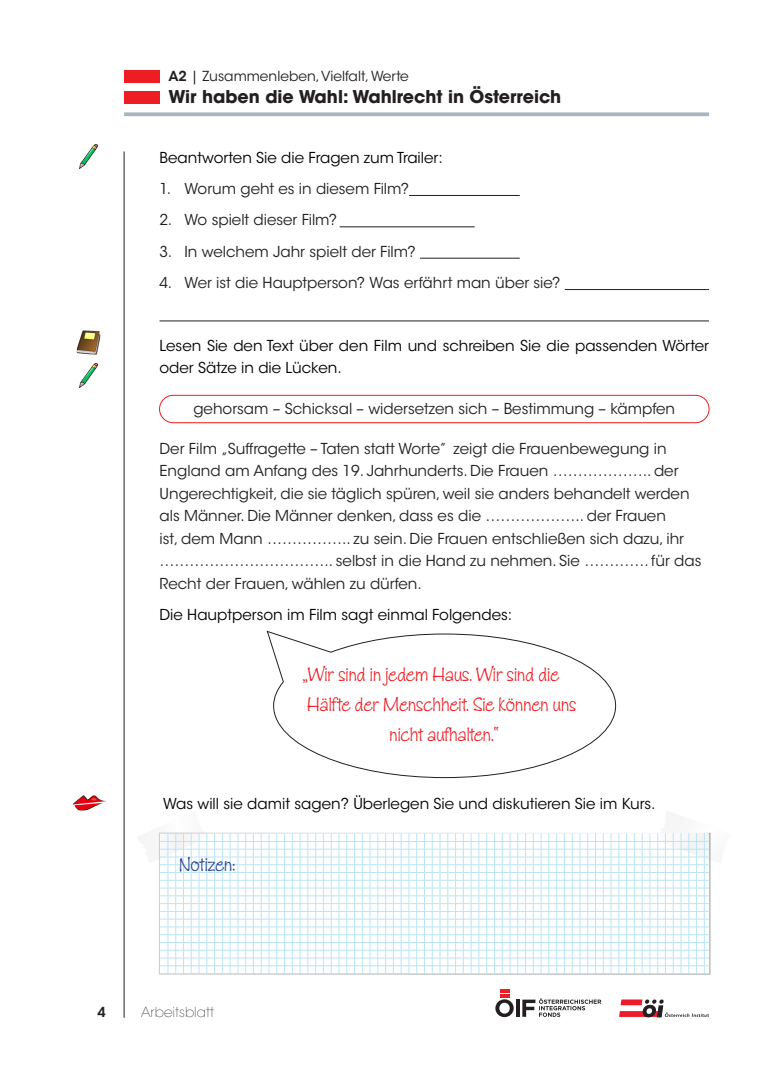
<style>
.page{position:relative;width:780px;height:1088px;background:#fff}
.page>*{position:absolute;margin:0;border:0;box-sizing:border-box;transform-origin:0 0}
.t1{font:20px "Zipty Do Std";color:#ee1d23}
.t2{font:20px "Zipty Do Std";color:#253f8e}
.t3{font:700 17.5px "ITC Avant Garde Std";color:#231f20}
.t4{font:15px/22.5px "ITC Avant Garde Std";color:#231f20}
.t5{font:15px/22.5px "ITC Avant Garde Std";color:#000}
.t6{font:13.75px "ITC Avant Garde Std";color:#231f20}
.t7{font:200 13.75px "ITC Avant Garde Std";color:#231f20}
.t8{font:600 13.75px "ITC Avant Garde Std";color:#231f20}
.s1{font-weight:600}
</style>
<div class="page">
<svg style="left:516px;top:999px;width:3px;height:18px"></svg>
<svg style="left:495px;top:989px;width:18px;height:28px"></svg>
<svg style="left:522px;top:998px;width:79px;height:19px"></svg>
<svg style="left:124px;top:112px;width:585px;height:4px;background:#b0bdc4"></svg>
<hr style="left:124px;top:151px;width:1px;height:867px;background:#231f20">
<svg style="left:619px;top:999px;width:90px;height:18px"></svg>
<div style="left:124px;top:91px;width:35px;height:12px;background:#ee1d23"></div>
<div style="left:124px;top:71px;width:35px;height:12px;background:#ee1d23"></div>
<hr style="left:409px;top:195px;width:110px;height:1px;background:#231f20">
<hr style="left:339px;top:226px;width:135px;height:1px;background:#231f20">
<hr style="left:420px;top:258px;width:99px;height:1px;background:#231f20">
<hr style="left:565px;top:289px;width:144px;height:1px;background:#231f20">
<hr style="left:159px;top:320px;width:550px;height:1px;background:#231f20">
<div style="left:159px;top:395px;width:550px;height:28px;border:1px solid #ee1d23;border-radius:14px"></div>
<img style="left:80px;top:144px;width:17px;height:24px">
<img style="left:77px;top:330px;width:23px;height:25px">
<img style="left:80px;top:364px;width:17px;height:24px">
<svg style="left:266px;top:630px;width:350px;height:148px"></svg>
<img style="left:73px;top:795px;width:33px;height:15px">
<svg style="left:159px;top:832px;width:551px;height:142px"></svg>
<svg style="left:138px;top:832px;width:69px;height:32px"></svg>
<svg style="left:655px;top:812px;width:56px;height:52px"></svg>
<hr style="left:159px;top:895px;width:550px;height:1px;background:#bbe5f7">
<hr style="left:159px;top:903px;width:550px;height:1px;background:#bbe5f7">
<hr style="left:159px;top:911px;width:550px;height:1px;background:#bbe5f7">
<hr style="left:159px;top:919px;width:550px;height:1px;background:#bbe5f7">
<hr style="left:159px;top:926px;width:550px;height:1px;background:#bbe5f7">
<hr style="left:159px;top:934px;width:550px;height:1px;background:#bbe5f7">
<hr style="left:159px;top:942px;width:550px;height:1px;background:#bbe5f7">
<hr style="left:159px;top:950px;width:550px;height:1px;background:#bbe5f7">
<hr style="left:159px;top:957px;width:550px;height:1px;background:#bbe5f7">
<hr style="left:159px;top:965px;width:550px;height:1px;background:#bbe5f7">
<hr style="left:159px;top:973px;width:550px;height:1px;background:#bbe5f7">
<hr style="left:159px;top:888px;width:550px;height:1px;background:#bbe5f7">
<hr style="left:159px;top:880px;width:550px;height:1px;background:#bbe5f7">
<hr style="left:159px;top:872px;width:550px;height:1px;background:#bbe5f7">
<hr style="left:159px;top:864px;width:550px;height:1px;background:#bbe5f7">
<hr style="left:159px;top:856px;width:550px;height:1px;background:#bbe5f7">
<hr style="left:159px;top:849px;width:550px;height:1px;background:#bbe5f7">
<hr style="left:159px;top:841px;width:550px;height:1px;background:#bbe5f7">
<hr style="left:168px;top:833px;width:1px;height:141px;background:#bbe5f7">
<hr style="left:175px;top:833px;width:1px;height:141px;background:#bbe5f7">
<hr style="left:183px;top:833px;width:1px;height:141px;background:#bbe5f7">
<hr style="left:191px;top:833px;width:1px;height:141px;background:#bbe5f7">
<hr style="left:199px;top:833px;width:1px;height:141px;background:#bbe5f7">
<hr style="left:206px;top:833px;width:1px;height:141px;background:#bbe5f7">
<hr style="left:214px;top:833px;width:1px;height:141px;background:#bbe5f7">
<hr style="left:222px;top:833px;width:1px;height:141px;background:#bbe5f7">
<hr style="left:230px;top:833px;width:1px;height:141px;background:#bbe5f7">
<hr style="left:238px;top:833px;width:1px;height:141px;background:#bbe5f7">
<hr style="left:245px;top:833px;width:1px;height:141px;background:#bbe5f7">
<hr style="left:253px;top:833px;width:1px;height:141px;background:#bbe5f7">
<hr style="left:261px;top:833px;width:1px;height:141px;background:#bbe5f7">
<hr style="left:269px;top:833px;width:1px;height:141px;background:#bbe5f7">
<hr style="left:276px;top:833px;width:1px;height:141px;background:#bbe5f7">
<hr style="left:284px;top:833px;width:1px;height:141px;background:#bbe5f7">
<hr style="left:292px;top:833px;width:1px;height:141px;background:#bbe5f7">
<hr style="left:300px;top:833px;width:1px;height:141px;background:#bbe5f7">
<hr style="left:307px;top:833px;width:1px;height:141px;background:#bbe5f7">
<hr style="left:315px;top:833px;width:1px;height:141px;background:#bbe5f7">
<hr style="left:323px;top:833px;width:1px;height:141px;background:#bbe5f7">
<hr style="left:331px;top:833px;width:1px;height:141px;background:#bbe5f7">
<hr style="left:339px;top:833px;width:1px;height:141px;background:#bbe5f7">
<hr style="left:346px;top:833px;width:1px;height:141px;background:#bbe5f7">
<hr style="left:354px;top:833px;width:1px;height:141px;background:#bbe5f7">
<hr style="left:362px;top:833px;width:1px;height:141px;background:#bbe5f7">
<hr style="left:370px;top:833px;width:1px;height:141px;background:#bbe5f7">
<hr style="left:377px;top:833px;width:1px;height:141px;background:#bbe5f7">
<hr style="left:385px;top:833px;width:1px;height:141px;background:#bbe5f7">
<hr style="left:393px;top:833px;width:1px;height:141px;background:#bbe5f7">
<hr style="left:401px;top:833px;width:1px;height:141px;background:#bbe5f7">
<hr style="left:408px;top:833px;width:1px;height:141px;background:#bbe5f7">
<hr style="left:416px;top:833px;width:1px;height:141px;background:#bbe5f7">
<hr style="left:424px;top:833px;width:1px;height:141px;background:#bbe5f7">
<hr style="left:432px;top:833px;width:1px;height:141px;background:#bbe5f7">
<hr style="left:440px;top:833px;width:1px;height:141px;background:#bbe5f7">
<hr style="left:447px;top:833px;width:1px;height:141px;background:#bbe5f7">
<hr style="left:455px;top:833px;width:1px;height:141px;background:#bbe5f7">
<hr style="left:463px;top:833px;width:1px;height:141px;background:#bbe5f7">
<hr style="left:471px;top:833px;width:1px;height:141px;background:#bbe5f7">
<hr style="left:478px;top:833px;width:1px;height:141px;background:#bbe5f7">
<hr style="left:486px;top:833px;width:1px;height:141px;background:#bbe5f7">
<hr style="left:494px;top:833px;width:1px;height:141px;background:#bbe5f7">
<hr style="left:502px;top:833px;width:1px;height:141px;background:#bbe5f7">
<hr style="left:509px;top:833px;width:1px;height:141px;background:#bbe5f7">
<hr style="left:517px;top:833px;width:1px;height:141px;background:#bbe5f7">
<hr style="left:525px;top:833px;width:1px;height:141px;background:#bbe5f7">
<hr style="left:533px;top:833px;width:1px;height:141px;background:#bbe5f7">
<hr style="left:541px;top:833px;width:1px;height:141px;background:#bbe5f7">
<hr style="left:548px;top:833px;width:1px;height:141px;background:#bbe5f7">
<hr style="left:556px;top:833px;width:1px;height:141px;background:#bbe5f7">
<hr style="left:564px;top:833px;width:1px;height:141px;background:#bbe5f7">
<hr style="left:572px;top:833px;width:1px;height:141px;background:#bbe5f7">
<hr style="left:579px;top:833px;width:1px;height:141px;background:#bbe5f7">
<hr style="left:587px;top:833px;width:1px;height:141px;background:#bbe5f7">
<hr style="left:595px;top:833px;width:1px;height:141px;background:#bbe5f7">
<hr style="left:603px;top:833px;width:1px;height:141px;background:#bbe5f7">
<hr style="left:610px;top:833px;width:1px;height:141px;background:#bbe5f7">
<hr style="left:618px;top:833px;width:1px;height:141px;background:#bbe5f7">
<hr style="left:626px;top:833px;width:1px;height:141px;background:#bbe5f7">
<hr style="left:634px;top:833px;width:1px;height:141px;background:#bbe5f7">
<hr style="left:642px;top:833px;width:1px;height:141px;background:#bbe5f7">
<hr style="left:649px;top:833px;width:1px;height:141px;background:#bbe5f7">
<hr style="left:657px;top:833px;width:1px;height:141px;background:#bbe5f7">
<hr style="left:665px;top:833px;width:1px;height:141px;background:#bbe5f7">
<hr style="left:673px;top:833px;width:1px;height:141px;background:#bbe5f7">
<hr style="left:680px;top:833px;width:1px;height:141px;background:#bbe5f7">
<hr style="left:688px;top:833px;width:1px;height:141px;background:#bbe5f7">
<hr style="left:696px;top:833px;width:1px;height:141px;background:#bbe5f7">
<hr style="left:704px;top:833px;width:1px;height:141px;background:#bbe5f7">
<p class="t6" style="left:168px;top:68px;width:242px"><span class="s1">A2</span> | Zusammenleben, Vielfalt, Werte</p>
<p class="t3" style="left:168px;top:86px;width:394px">Wir haben die Wahl: Wahlrecht in Österreich</p>
<p class="t5" style="left:159px;top:146px;width:285px">Beantworten Sie die Fragen zum Trailer:</p>
<p class="t4" style="left:159px;top:177px;width:251px">1. Worum geht es in diesem Film?</p>
<p class="t4" style="left:159px;top:209px;width:179px">2. Wo spielt dieser Film?</p>
<p class="t4" style="left:159px;top:240px;width:258px">3. In welchem Jahr spielt der Film?</p>
<p class="t4" style="left:159px;top:272px;width:402px">4. Wer ist die Hauptperson? Was erfährt man über sie?</p>
<p class="t5" style="left:159px;top:334px;width:551px">Lesen Sie den Text über den Film und schreiben Sie die passenden Wörter oder Sätze in die Lücken.</p>
<p class="t4" style="left:193px;top:397px;width:483px">gehorsam – Schicksal – widersetzen sich – Bestimmung – kämpfen</p>
<p class="t4" style="left:159px;top:437px;width:543px">Der Film „Suffragette – Taten statt Worte” zeigt die Frauenbewegung in England am Anfang des 19. Jahrhunderts. Die Frauen ……………….. der Ungerechtigkeit, die sie täglich spüren, weil sie anders behandelt werden als Männer. Die Männer denken, dass es die ……………….. der Frauen<br>ist, dem Mann …………….. zu sein. Die Frauen entschließen sich dazu, ihr …………………………….. selbst in die Hand zu nehmen. Sie …………. für das Recht der Frauen, wählen zu dürfen.</p>
<p class="t5" style="left:159px;top:604px;width:354px">Die Hauptperson im Film sagt einmal Folgendes:</p>
<h1 class="t1" style="left:303px;top:663px;width:258px">„Wir sind in jedem Haus. Wir sind die</h1>
<h1 class="t1" style="left:307px;top:693px;width:271px">Hälfte der Menschheit. Sie können uns</h1>
<h1 class="t1" style="left:389px;top:723px;width:110px">nicht aufhalten.“</h1>
<p class="t5" style="left:163px;top:792px;width:493px">Was will sie damit sagen? Überlegen Sie und diskutieren Sie im Kurs.</p>
<h1 class="t2" style="left:179px;top:853px;width:57px">Notizen:</h1>
<p class="t8" style="left:97px;top:1003px;width:10px">4</p>
<p class="t7" style="left:141px;top:1004px;width:75px">Arbeitsblatt</p>
</div>
